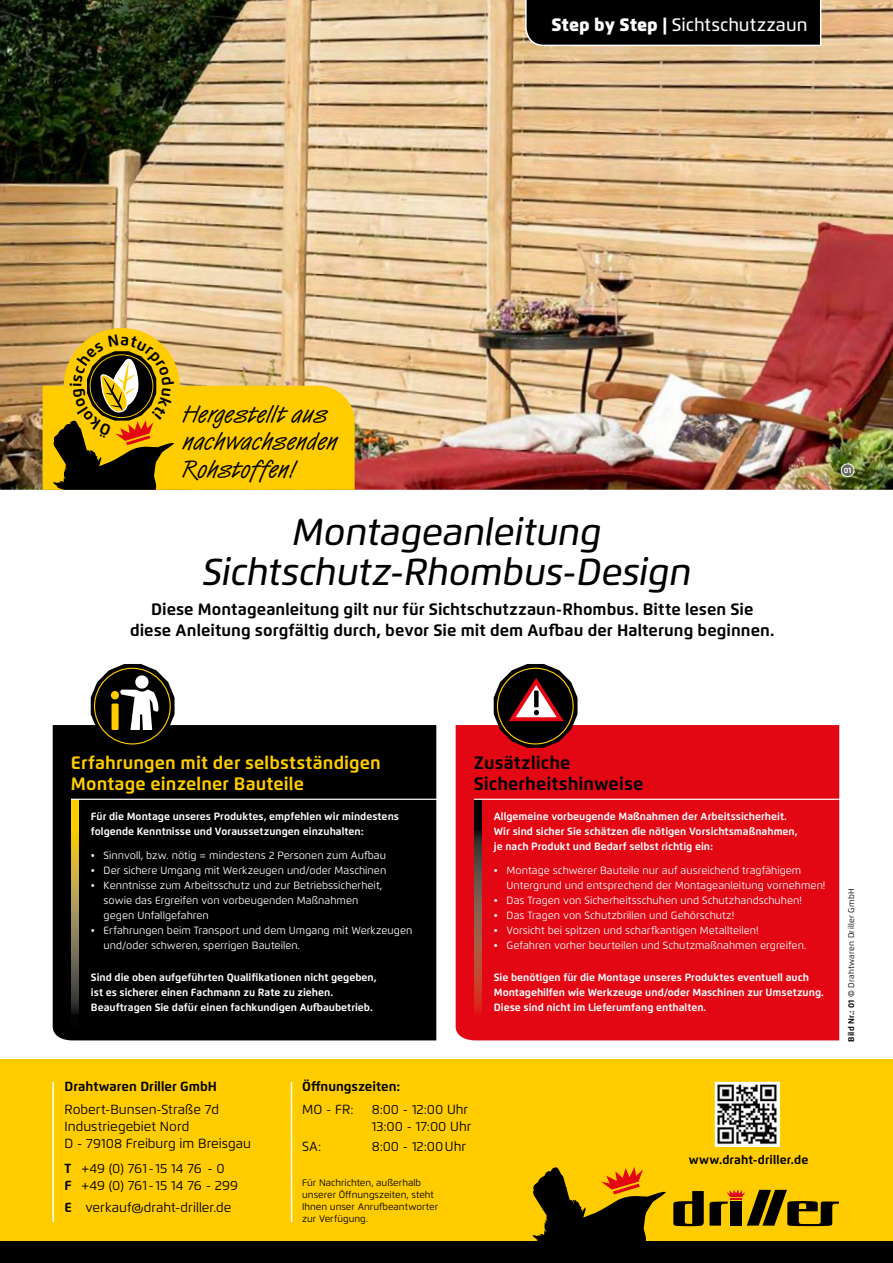
<style>
.page{position:relative;width:893px;height:1263px;background:#fff}
.page>*{position:absolute;margin:0;border:0;box-sizing:border-box;transform-origin:0 0}
.t1{font:italic 500 37.5px/40.5px "Flexo";letter-spacing:-.005em;color:#000;text-align:center}
.t2{font:25.5px/27.8px "Van Dijk SBOP";color:#000}
.t3{font:700 18px/21.6px "Flexo";letter-spacing:.005em;color:#fc0}
.t4{font:700 18px/21.6px "Flexo";letter-spacing:.005em;color:#000}
.t5{font:500 18px "Flexo";color:#fff}
.t6{font:700 16.5px/21px "Flexo";letter-spacing:.005em;color:#000;text-align:center}
.t7{font:13.2px/16.8px "Flexo";color:#000}
.t8{font:700 13.2px "Flexo";color:#000}
.t9{font:700 12.15px "Flexo";letter-spacing:.01em;color:#000}
.t10{font:10.5px/15px "Flexo";color:#fff}
.t11{font:700 10.5px/15px "Flexo";color:#fff}
.t12{font:9.6px/12px "Flexo";color:#000}
.t13{font:8.25px "Flexo";letter-spacing:.035em;color:#000}
.t14{font:700 7.5px "Flexo";color:#fff}
.s1{font-weight:900}
.s2{font-weight:700}
.s3{font-weight:500;font-style:italic}
</style>
<div class="page">
<img style="left:0;top:0;width:893px;height:490px">
<svg style="left:524px;top:0;width:298px;height:47px;background:#100f0e"></svg>
<svg style="left:840px;top:463px;width:15px;height:14px"></svg>
<div style="left:0;top:1241px;width:893px;height:22px;background:#000"></div>
<div style="left:0;top:1059px;width:893px;height:182px;background:#fc0"></div>
<svg style="left:714px;top:1081px;width:66px;height:66px;background:#95938e"></svg>
<hr style="left:52px;top:1082px;width:2px;height:140px;background:#fff">
<hr style="left:291px;top:1082px;width:1px;height:140px;background:#fff">
<svg style="left:533px;top:1167px;width:133px;height:74px"></svg>
<svg style="left:673px;top:1189px;width:166px;height:37px"></svg>
<div style="left:53px;top:725px;width:383px;height:315px;background:#000"></div>
<svg style="left:71px;top:800px;width:7px;height:227px;background:#9c8736"></svg>
<hr style="left:71px;top:799px;width:368px;height:1px;background:#fff">
<svg style="left:91px;top:664px;width:84px;height:84px"></svg>
<div style="left:456px;top:725px;width:383px;height:315px;background:#e30613"></div>
<svg style="left:474px;top:800px;width:7px;height:227px;background:#7f3b30"></svg>
<hr style="left:474px;top:799px;width:368px;height:1px;background:#fff">
<svg style="left:494px;top:664px;width:83px;height:84px"></svg>
<svg style="left:43px;top:335px;width:312px;height:155px;background:#d2aa22"></svg>
<h3 class="t5" style="left:551px;top:14px;width:258px"><span class="s1">Step by Step |</span> Sichtschutzzaun</h3>
<h2 class="t2" style="left:183px;top:401px;width:156px">Hergestellt aus nachwachsenden<br>Rohstoffen!</h2>
<h1 class="t1" style="left:202px;top:511px;width:490px">Montageanleitung<br>Sichtschutz-Rhombus-Design</h1>
<h3 class="t6" style="left:130px;top:599px;width:646px">Diese Montageanleitung gilt nur für Sichtschutzzaun-Rhombus. Bitte lesen Sie diese Anleitung sorgfältig durch, bevor Sie mit dem Aufbau der Halterung beginnen.</h3>
<p class="t14" style="left:844px;top:466px;width:9px">01</p>
<h3 class="t3" style="left:71px;top:751px;width:311px">Erfahrungen mit der selbstständigen<br>Montage einzelner Bauteile</h3>
<p class="t11" style="left:91px;top:809px;width:310px">Für die Montage unseres Produktes, empfehlen wir mindestens folgende Kenntnisse und Voraussetzungen einzuhalten:</p>
<p class="t10" style="left:91px;top:848px;width:297px">• Sinnvoll, bzw. nötig = mindestens 2 Personen zum Aufbau</p>
<p class="t10" style="left:91px;top:863px;width:297px">• Der sichere Umgang mit Werkzeugen und/oder Maschinen</p>
<p class="t10" style="left:104px;top:878px;width:280px;text-indent:-13px">• Kenntnisse zum Arbeitsschutz und zur Betriebssicherheit, sowie das Ergreifen von vorbeugenden Maßnahmen gegen Unfallgefahren</p>
<p class="t10" style="left:104px;top:923px;width:310px;text-indent:-13px">• Erfahrungen beim Transport und dem Umgang mit Werkzeugen und/oder schweren, sperrigen Bauteilen.</p>
<p class="t11" style="left:91px;top:969px;width:287px">Sind die oben aufgeführten Qualifikationen nicht gegeben, ist es sicherer einen Fachmann zu Rate zu ziehen.<br>Beauftragen Sie dafür einen fachkundigen Aufbaubetrieb.</p>
<h3 class="t4" style="left:474px;top:751px;width:171px">Zusätzliche<br>Sicherheitshinweise</h3>
<p class="t11" style="left:494px;top:809px;width:305px">Allgemeine vorbeugende Maßnahmen der Arbeitssicherheit.<br>Wir sind sicher Sie schätzen die nötigen Vorsichtsmaßnahmen, je nach Produkt und Bedarf selbst richtig ein:</p>
<p class="t10" style="left:507px;top:863px;width:320px;text-indent:-13px">• Montage schwerer Bauteile nur auf ausreichend tragfähigem<br>Untergrund und entsprechend der Montageanleitung vornehmen!</p>
<p class="t10" style="left:494px;top:893px;width:310px">• Das Tragen von Sicherheitsschuhen und Schutzhandschuhen!</p>
<p class="t10" style="left:494px;top:908px;width:242px">• Das Tragen von Schutzbrillen und Gehörschutz!</p>
<p class="t10" style="left:494px;top:923px;width:266px">• Vorsicht bei spitzen und scharfkantigen Metallteilen!</p>
<p class="t10" style="left:494px;top:938px;width:314px">• Gefahren vorher beurteilen und Schutzmaßnahmen ergreifen.</p>
<p class="t11" style="left:494px;top:969px;width:332px">Sie benötigen für die Montage unseres Produktes eventuell auch<br>Montagehilfen wie Werkzeuge und/oder Maschinen zur Umsetzung.<br>Diese sind nicht im Lieferumfang enthalten.</p>
<p class="t8" style="left:65px;top:1078px;width:154px">Drahtwaren Driller GmbH</p>
<p class="t7" style="left:65px;top:1101px;width:188px">Robert-Bunsen-Straße 7d<br>Industriegebiet Nord<br>D - 79108 Freiburg im Breisgau</p>
<p class="t7" style="left:65px;top:1160px;width:175px"><span class="s2">T</span> +49 (0) 761 - 15 14 76 - 0<br><span class="s2">F</span> +49 (0) 761 - 15 14 76 - 299</p>
<p class="t7" style="left:65px;top:1199px;width:168px"><span class="s2">E</span> verkauf@draht-driller.de</p>
<p class="t8" style="left:302px;top:1078px;width:100px">Öffnungszeiten:</p>
<p class="t7" style="left:302px;top:1101px;width:53px">MO - FR:</p>
<p class="t7" style="left:372px;top:1101px;width:101px">8:00 - 12:00 Uhr<br>13:00 - 17:00 Uhr</p>
<p class="t7" style="left:302px;top:1138px;width:21px">SA:</p>
<p class="t7" style="left:372px;top:1138px;width:96px">8:00 - 12:00Uhr</p>
<p class="t12" style="left:302px;top:1176px;width:137px">Für Nachrichten, außerhalb unserer Öffnungszeiten, steht<br>Ihnen unser Anrufbeantworter zur Verfügung.</p>
<p class="t9" style="left:689px;top:1152px;width:121px">www.draht-driller.de</p>
<p class="t13" style="left:846px;top:1041px;width:154px;rotate:-90deg"><span class="s2">Bild Nr.: 01</span> <span class="s3">©</span> Drahtwaren Driller GmbH</p>
</div>
